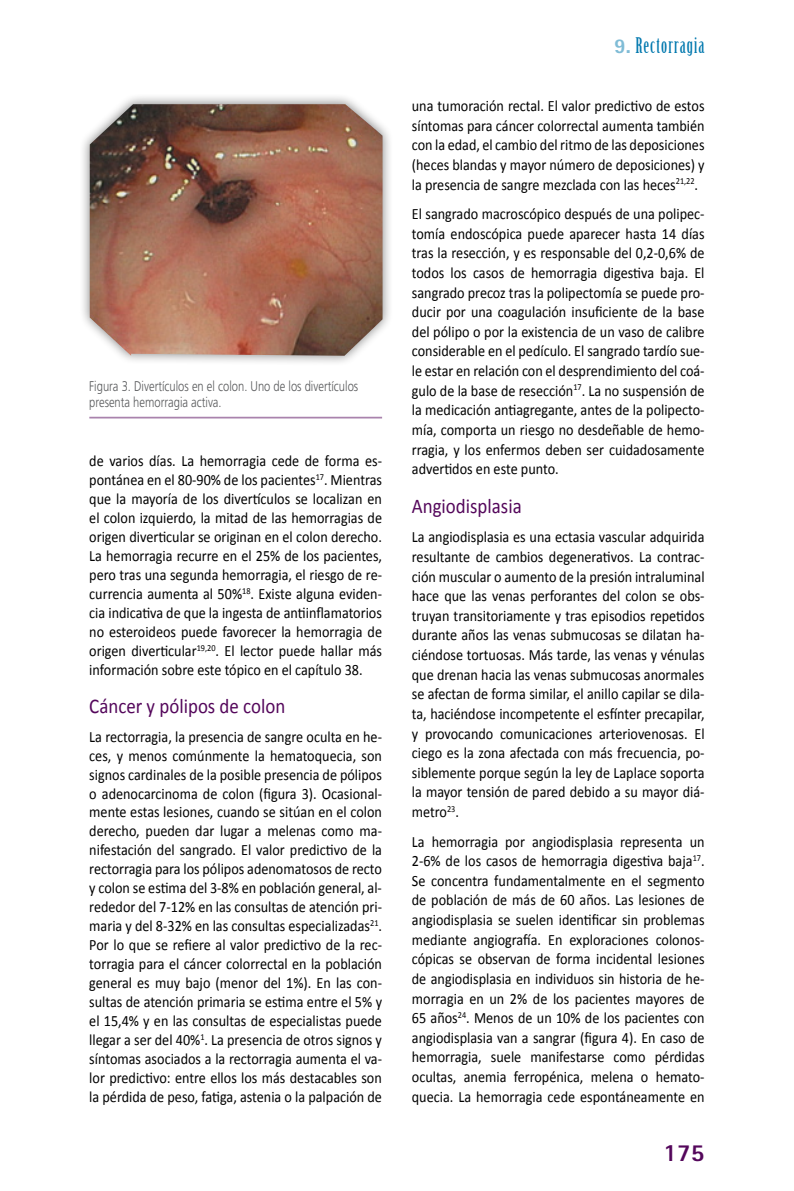
<style>
.page{position:relative;width:794px;height:1191px;background:#fff}
.page>*{position:absolute;margin:0;border:0;box-sizing:border-box;transform-origin:0 0}
.t1{font:800 24.5px "Rotis Sans Serif";color:#54075b}
.t2{font:21px "Calibri";color:#54075b;scale:.9 1}
.t3{font:21px "Birch Std";letter-spacing:.05em;color:#0078ae}
.t4{font:15.75px/19.6px "Calibri";color:#000;text-align:justify;scale:.9 1}
.t5{font:300 14px/15.8px "Frutiger";color:#58595b;scale:.8 1}
.s1{font-family:"Rotis Sans Serif";font-weight:800;color:#80bcd6}
</style>
<div class="page">
<div style="left:78px;top:93px;width:316px;height:274px;background:#000;opacity:.5"></div>
<img style="left:90px;top:104px;width:292px;height:252px">
<hr style="left:89px;top:417px;width:293px;height:1px;background:#a983ad">
<p class="t5" style="left:89px;top:378px;width:338px">Figura 3. Divertículos en el colon. Uno de los divertículos presenta hemorragia activa.</p>
<p class="t4" style="left:89px;top:452px;width:327px;line-height:18.9px">de varios días. La hemorragia cede de forma es&shy;pontánea en el 80-90% de los pacientes<sup>17</sup>. Mientras que la mayoría de los divertículos se localizan en el colon izquierdo, la mitad de las hemorragias de origen diverticular se originan en el colon derecho.<br>La hemorragia recurre en el 25% de los pacientes, pero tras una segunda hemorragia, el riesgo de re&shy;currencia aumenta al 50%<sup>18</sup>. Existe alguna eviden&shy;cia indicativa de que la ingesta de antiinflamatorios no esteroideos puede favorecer la hemorragia de origen diverticular<sup>19,20</sup>. El lector puede hallar más información sobre este tópico en el capítulo 38.</p>
<h2 class="t2" style="left:89px;top:692px;width:219px">Cáncer y pólipos de colon</h2>
<p class="t4" style="left:89px;top:727px;width:327px;line-height:18.9px">La rectorragia, la presencia de sangre oculta en he&shy;ces, y menos comúnmente la hematoquecia, son signos cardinales de la posible presencia de pólipos o adenocarcinoma de colon (figura 3). Ocasional&shy;mente estas lesiones, cuando se sitúan en el colon derecho, pueden dar lugar a melenas como ma&shy;nifestación del sangrado. El valor predictivo de la rectorragia para los pólipos adenomatosos de recto y colon se estima del 3-8% en población general, al&shy;rededor del 7-12% en las consultas de atención pri&shy;maria y del 8-32% en las consultas especializadas<sup>21</sup>.<br>Por lo que se refiere al valor predictivo de la rec&shy;torragia para el cáncer colorrectal en la población general es muy bajo (menor del 1%). En las con&shy;sultas de atención primaria se estima entre el 5% y el 15,4% y en las consultas de especialistas puede llegar a ser del 40%<sup>1</sup>. La presencia de otros signos y síntomas asociados a la rectorragia aumenta el va&shy;lor predictivo: entre ellos los más destacables son la pérdida de peso, fatiga, astenia o la palpación de</p>
<h2 class="t3" style="left:614px;top:33px;width:92px"><span class="s1">9.</span> Rectorragia</h2>
<p class="t4" style="left:412px;top:96px;width:327px">una tumoración rectal. El valor predictivo de estos síntomas para cáncer colorrectal aumenta también con la edad, el cambio del ritmo de las deposiciones (heces blandas y mayor número de deposiciones) y la presencia de sangre mezclada con las heces<sup>21,22</sup>.</p>
<p class="t4" style="left:412px;top:204px;width:327px">El sangrado macroscópico después de una polipec&shy;tomía endoscópica puede aparecer hasta 14 días tras la resección, y es responsable del 0,2-0,6% de todos los casos de hemorragia digestiva baja. El sangrado precoz tras la polipectomía se puede pro&shy;ducir por una coagulación insuficiente de la base del pólipo o por la existencia de un vaso de calibre considerable en el pedículo. El sangrado tardío sue&shy;le estar en relación con el desprendimiento del coá&shy;gulo de la base de resección<sup>17</sup>. La no suspensión de la medicación antiagregante, antes de la polipecto&shy;mía, comporta un riesgo no desdeñable de hemo&shy;rragia, y los enfermos deben ser cuidadosamente advertidos en este punto.</p>
<h2 class="t2" style="left:412px;top:492px;width:124px">Angiodisplasia</h2>
<p class="t4" style="left:412px;top:527px;width:327px">La angiodisplasia es una ectasia vascular adquirida resultante de cambios degenerativos. La contrac&shy;ción muscular o aumento de la presión intraluminal hace que las venas perforantes del colon se obs&shy;truyan transitoriamente y tras episodios repetidos durante años las venas submucosas se dilatan ha&shy;ciéndose tortuosas. Más tarde, las venas y vénulas que drenan hacia las venas submucosas anormales se afectan de forma similar, el anillo capilar se dila&shy;ta, haciéndose incompetente el esfínter precapilar, y provocando comunicaciones arteriovenosas. El ciego es la zona afectada con más frecuencia, po&shy;siblemente porque según la ley de Laplace soporta la mayor tensión de pared debido a su mayor diá&shy;metro<sup>23</sup>.</p>
<p class="t4" style="left:412px;top:831px;width:327px">La hemorragia por angiodisplasia representa un 2-6% de los casos de hemorragia digestiva baja<sup>17</sup>.<br>Se concentra fundamentalmente en el segmento de población de más de 60 años. Las lesiones de angiodisplasia se suelen identificar sin problemas mediante angiografía. En exploraciones colonos&shy;cópicas se observan de forma incidental lesiones de angiodisplasia en individuos sin historia de he&shy;morragia en un 2% de los pacientes mayores de 65 años<sup>24</sup>. Menos de un 10% de los pacientes con angiodisplasia van a sangrar (figura 4). En caso de hemorragia, suele manifestarse como pérdidas ocultas, anemia ferropénica, melena o hemato&shy;quecia. La hemorragia cede espontáneamente en</p>
<h1 class="t1" style="left:663px;top:1136px;width:42px">175</h1>
</div>
